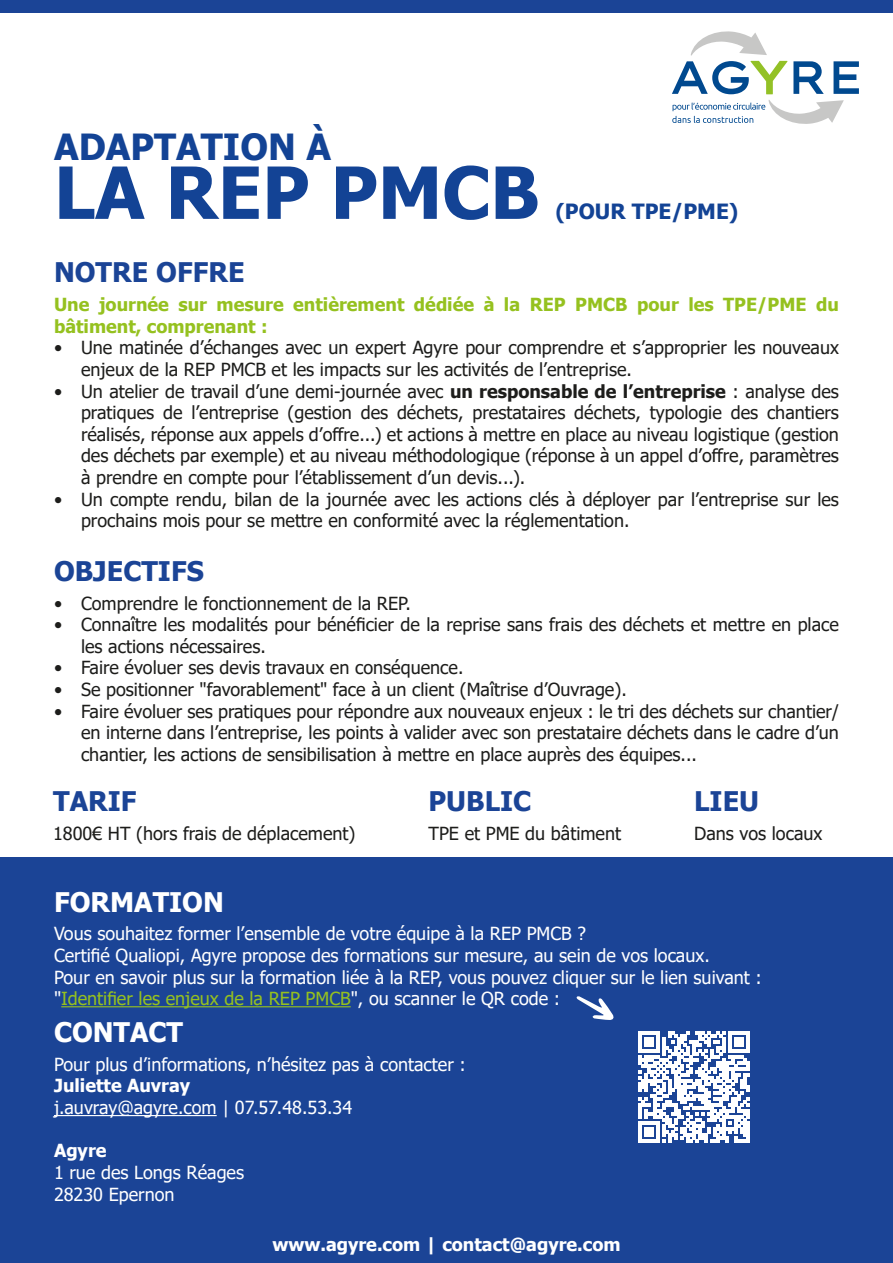
<style>
.page{position:relative;width:893px;height:1263px;background:#fff}
.page>*{position:absolute;margin:0;border:0;box-sizing:border-box;transform-origin:0 0}
.t1{font:700 72px "Tahoma";color:#134395}
.t2{font:700 36px "Tahoma";color:#134395}
.t3{font:700 27px "Tahoma";color:#1b4496}
.t4{font:700 27px "Tahoma";color:#fff}
.t5{font:700 21px "Tahoma";color:#134395}
.t6{font:18px/21.6px "Tahoma";color:#1d1d1b}
.t7{font:18px "Tahoma";color:#fff}
.t8{font:700 18px/21.6px "Tahoma";color:#95c11f}
.t9{font:18px "Tahoma";color:#95c11f}
.t10{font:700 18px "Tahoma";color:#fff}
.s1{font-weight:700}
.s2{color:#fff}
</style>
<div class="page">
<div style="left:0;top:1226px;width:893px;height:37px;background:#1b4496"></div>
<svg style="left:793px;top:61px;width:31px;height:33px"></svg>
<svg style="left:833px;top:61px;width:26px;height:33px"></svg>
<svg style="left:672px;top:31px;width:115px;height:63px"></svg>
<svg style="left:672px;top:100px;width:172px;height:24px"></svg>
<div style="left:1px;top:857px;width:892px;height:376px;background:#1b4496"></div>
<hr style="left:61px;top:1006px;width:290px;height:1px;background:#95c11f">
<svg style="left:576px;top:996px;width:38px;height:24px"></svg>
<hr style="left:54px;top:1115px;width:163px;height:1px;background:#fff">
<svg style="left:638px;top:1032px;width:111px;height:111px"></svg>
<hr style="left:746px;top:1122px;width:3px;height:21px;background:#fff">
<div style="left:0;top:0;width:893px;height:12px;background:#1b4496"></div>
<p class="t2" style="left:54px;top:122px;width:279px">ADAPTATION À</p>
<p class="t1" style="left:54px;top:142px;width:487px">LA REP PMCB</p>
<p class="t3" style="left:54px;top:253px;width:192px">NOTRE OFFRE</p>
<p class="t5" style="left:555px;top:196px;width:185px">(POUR TPE/PME)</p>
<p class="t8" style="left:54px;top:294px;width:786px">Une journée sur mesure entièrement dédiée à la REP PMCB pour les TPE/PME du bâtiment, comprenant :</p>
<p class="t6" style="left:81px;top:338px;width:759px;text-indent:-27px">• Une matinée d’échanges avec un expert Agyre pour comprendre et s’approprier les nouveaux enjeux de la REP PMCB et les impacts sur les activités de l’entreprise.</p>
<p class="t6" style="left:81px;top:381px;width:759px;text-align:justify;text-indent:-27px">• Un atelier de travail d’une demi-journée avec <span class="s1">un responsable de l’entreprise</span> : analyse des pratiques de l’entreprise (gestion des déchets, prestataires déchets, typologie des chantiers réalisés, réponse aux appels d’offre...) et actions à mettre en place au niveau logistique (gestion des déchets par exemple) et au niveau méthodologique (réponse à un appel d’offre, paramètres à prendre en compte pour l’établissement d’un devis...).</p>
<p class="t6" style="left:81px;top:489px;width:759px;text-indent:-27px">• Un compte rendu, bilan de la journée avec les actions clés à déployer par l’entreprise sur les prochains mois pour se mettre en conformité avec la réglementation.</p>
<p class="t3" style="left:54px;top:552px;width:151px">OBJECTIFS</p>
<p class="t6" style="left:54px;top:593px;width:358px">• Comprendre le fonctionnement de la REP.</p>
<p class="t6" style="left:81px;top:615px;width:759px;text-indent:-27px">• Connaître les modalités pour bénéficier de la reprise sans frais des déchets et mettre en place les actions nécessaires.</p>
<p class="t6" style="left:54px;top:658px;width:411px">• Faire évoluer ses devis travaux en conséquence.</p>
<p class="t6" style="left:54px;top:680px;width:574px">• Se positionner "favorablement" face à un client (Maîtrise d’Ouvrage).</p>
<p class="t6" style="left:81px;top:701px;width:759px;text-align:justify;text-indent:-27px">• Faire évoluer ses pratiques pour répondre aux nouveaux enjeux : le tri des déchets sur chantier/ en interne dans l’entreprise, les points à valider avec son prestataire déchets dans le cadre d’un chantier, les actions de sensibilisation à mettre en place auprès des équipes...</p>
<p class="t3" style="left:53px;top:782px;width:85px">TARIF</p>
<p class="t6" style="left:53px;top:824px;width:304px">1800€ HT (hors frais de déplacement)</p>
<p class="t4" style="left:54px;top:883px;width:171px">FORMATION</p>
<p class="t3" style="left:428px;top:782px;width:104px">PUBLIC</p>
<p class="t6" style="left:428px;top:824px;width:194px">TPE et PME du bâtiment</p>
<p class="t3" style="left:694px;top:782px;width:67px">LIEU</p>
<p class="t6" style="left:694px;top:824px;width:130px">Dans vos locaux</p>
<p class="t7" style="left:54px;top:922px;width:534px">Vous souhaitez former l’ensemble de votre équipe à la REP PMCB ?</p>
<p class="t7" style="left:54px;top:943px;width:657px">Certifié Qualiopi, Agyre propose des formations sur mesure, au sein de vos locaux.</p>
<p class="t7" style="left:54px;top:965px;width:709px">Pour en savoir plus sur la formation liée à la REP, vous pouvez cliquer sur le lien suivant :</p>
<p class="t9" style="left:54px;top:987px;width:508px"><span class="s2">"</span>Identifier les enjeux de la REP PMCB<span class="s2">", ou scanner le QR code :</span></p>
<p class="t4" style="left:54px;top:1013px;width:131px">CONTACT</p>
<p class="t7" style="left:54px;top:1052px;width:413px">Pour plus d’informations, n’hésitez pas à contacter :</p>
<p class="t10" style="left:54px;top:1073px;width:138px">Juliette Auvray</p>
<p class="t7" style="left:54px;top:1095px;width:300px">j.auvray@agyre.com | 07.57.48.53.34</p>
<p class="t10" style="left:54px;top:1138px;width:54px">Agyre</p>
<p class="t7" style="left:54px;top:1160px;width:192px">1 rue des Longs Réages</p>
<p class="t7" style="left:54px;top:1182px;width:122px">28230 Epernon</p>
<p class="t10" style="left:272px;top:1232px;width:350px">www.agyre.com | contact@agyre.com</p>
</div>
